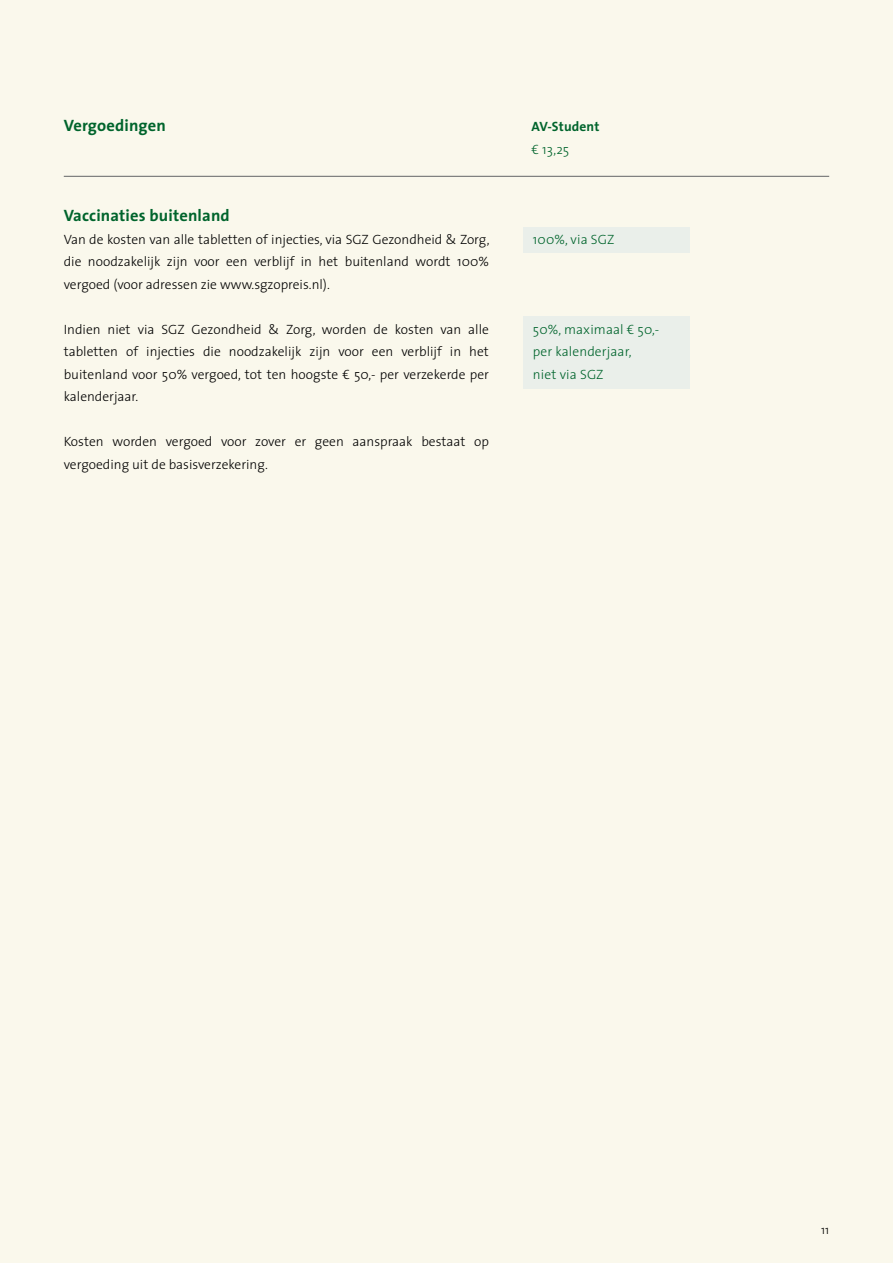
<style>
.page{position:relative;width:893px;height:1263px;background:#fff}
.page>*{position:absolute;margin:0;border:0;box-sizing:border-box;transform-origin:0 0}
.t1{font:700 16.5px "The Sans";letter-spacing:.01em;color:#00642c}
.t2{font:300 13.5px/22.5px "The Sans";color:#000;text-align:justify}
.t3{font:300 13.5px/22.5px "The Sans";letter-spacing:.01em;color:#00642c}
.t4{font:700 13.5px "The Sans";letter-spacing:.01em;color:#00642c}
.t5{font:300 12px "The Sans";color:#000}
</style>
<div class="page">
<hr style="left:0;top:0;width:1px;height:1263px;background:#faf8ec">
<div style="left:2px;top:0;width:891px;height:1263px;background:#faf8ec"></div>
<div style="left:523px;top:316px;width:166px;height:72px;background:#eaefea"></div>
<div style="left:523px;top:227px;width:166px;height:25px;background:#eaefea"></div>
<hr style="left:64px;top:176px;width:765px;height:1px;background:#636466">
<p class="t1" style="left:64px;top:115px;width:104px">Vergoedingen</p>
<p class="t1" style="left:64px;top:205px;width:168px">Vaccinaties buitenland</p>
<p class="t2" style="left:64px;top:228px;width:427px">Van de kosten van alle tabletten of injecties, via SGZ Gezondheid &amp; Zorg, die noodzakelijk zijn voor een verblijf in het buitenland wordt 100% vergoed (voor adressen zie www.sgzopreis.nl).</p>
<p class="t2" style="left:64px;top:318px;width:427px">Indien niet via SGZ Gezondheid &amp; Zorg, worden de kosten van alle tabletten of injecties die noodzakelijk zijn voor een verblijf in het buitenland voor 50% vergoed, tot ten hoogste € 50,- per verzekerde per kalenderjaar.</p>
<p class="t2" style="left:64px;top:431px;width:427px">Kosten worden vergoed voor zover er geen aanspraak bestaat op vergoeding uit de basisverzekering.</p>
<p class="t4" style="left:531px;top:118px;width:69px">AV-Student</p>
<p class="t3" style="left:531px;top:138px;width:39px">€ 13,25</p>
<p class="t3" style="left:533px;top:228px;width:83px">100%, via SGZ</p>
<p class="t3" style="left:533px;top:318px;width:128px">50%, maximaal € 50,- per kalenderjaar,<br>niet via SGZ</p>
<p class="t5" style="left:821px;top:1222px;width:10px">11</p>
</div>
